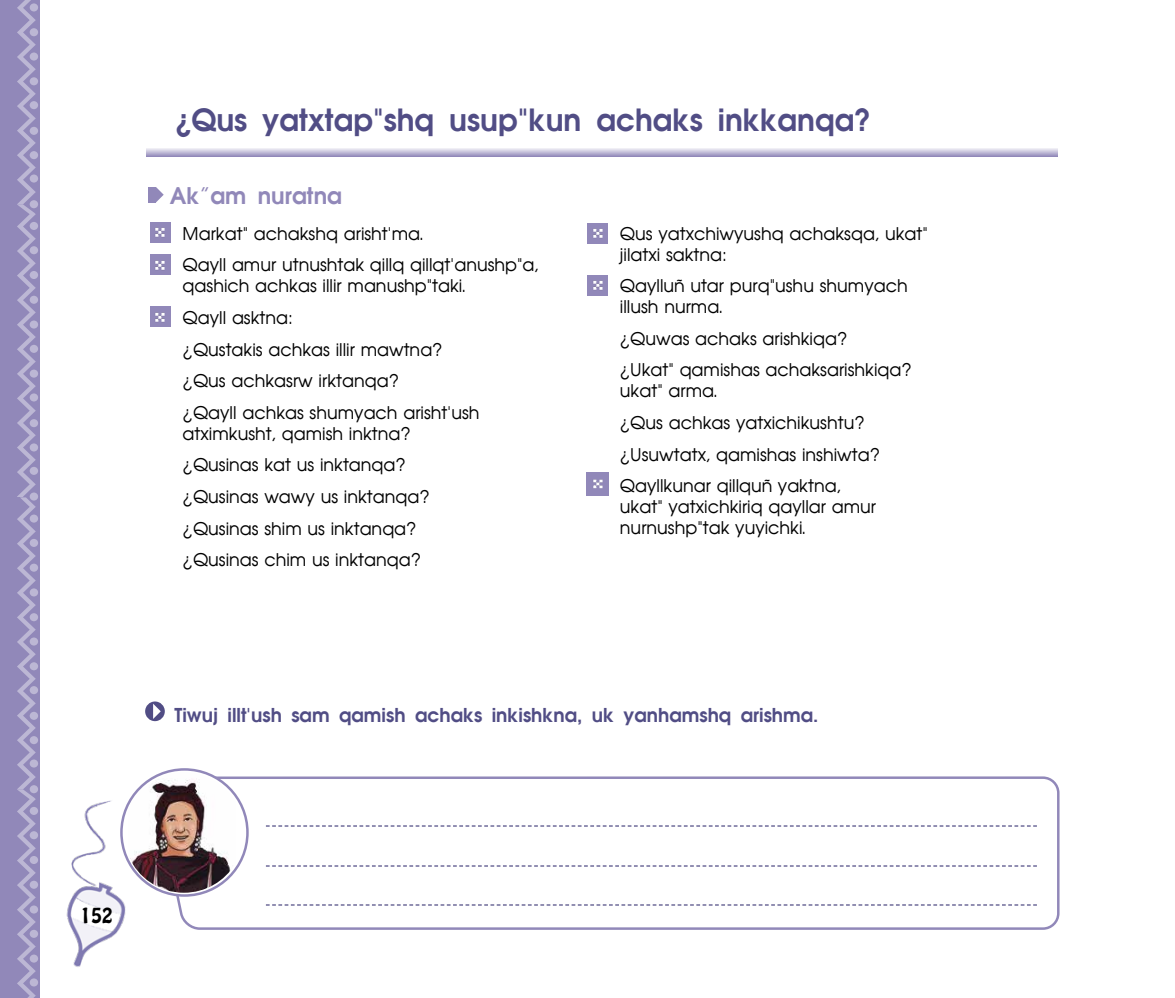
<style>
.page{position:relative;width:1175px;height:998px;background:#fff}
.page>*{position:absolute;margin:0;border:0;box-sizing:border-box;transform-origin:0 0}
.t1{font:700 30px "Avian";color:#514d85}
.t2{font:700 22.5px "Avian";color:#9188b9}
.t3{font:700 18.75px "Avian";color:#514d85}
.t4{font:18.75px "Hobo Std";color:#000}
.t5{font:17.5px/31.6px "Avian";color:#000}
</style>
<div class="page">
<div style="left:0;top:0;width:40px;height:998px;background:#9188b9"></div>
<img style="left:66px;top:800px;width:63px;height:167px">
<svg style="left:163px;top:776px;width:897px;height:154px"></svg>
<svg style="left:266px;top:865px;width:771px;height:1px"></svg>
<svg style="left:266px;top:825px;width:771px;height:1px"></svg>
<svg style="left:266px;top:904px;width:771px;height:1px"></svg>
<svg style="left:121px;top:769px;width:126px;height:126px"></svg>
<div style="left:124px;top:772px;width:120px;height:121px;background:#fff;border-radius:50%"></div>
<img style="left:129px;top:772px;width:106px;height:121px">
<svg style="left:146px;top:148px;width:912px;height:9px;background:#c0bbd6"></svg>
<div style="left:30px;top:101px;width:8px;height:8px;background:#bcb7d4;border-radius:50%"></div>
<svg style="left:30px;top:369px;width:8px;height:9px"></svg>
<div style="left:30px;top:77px;width:8px;height:8px;background:#bcb7d4;border-radius:50%"></div>
<div style="left:30px;top:345px;width:8px;height:8px;background:#bcb7d4;border-radius:50%"></div>
<svg style="left:30px;top:52px;width:8px;height:9px"></svg>
<div style="left:30px;top:28px;width:8px;height:8px;background:#bcb7d4;border-radius:50%"></div>
<div style="left:30px;top:296px;width:8px;height:8px;background:#bcb7d4;border-radius:50%"></div>
<div style="left:30px;top:271px;width:8px;height:8px;background:#bcb7d4;border-radius:50%"></div>
<div style="left:30px;top:246px;width:8px;height:8px;background:#bcb7d4;border-radius:50%"></div>
<div style="left:30px;top:222px;width:8px;height:8px;background:#bcb7d4;border-radius:50%"></div>
<div style="left:30px;top:419px;width:8px;height:8px;background:#bcb7d4;border-radius:50%"></div>
<div style="left:30px;top:127px;width:8px;height:8px;background:#bcb7d4;border-radius:50%"></div>
<div style="left:30px;top:151px;width:8px;height:8px;background:#bcb7d4;border-radius:50%"></div>
<div style="left:30px;top:467px;width:8px;height:8px;background:#bcb7d4;border-radius:50%"></div>
<svg style="left:30px;top:174px;width:8px;height:9px"></svg>
<div style="left:30px;top:200px;width:8px;height:8px;background:#bcb7d4;border-radius:50%"></div>
<div style="left:30px;top:686px;width:8px;height:8px;background:#bcb7d4;border-radius:50%"></div>
<div style="left:30px;top:662px;width:8px;height:8px;background:#bcb7d4;border-radius:50%"></div>
<div style="left:30px;top:930px;width:8px;height:8px;background:#bcb7d4;border-radius:50%"></div>
<div style="left:30px;top:613px;width:8px;height:8px;background:#bcb7d4;border-radius:50%"></div>
<svg style="left:30px;top:880px;width:8px;height:9px"></svg>
<div style="left:30px;top:856px;width:8px;height:8px;background:#bcb7d4;border-radius:50%"></div>
<svg style="left:30px;top:563px;width:8px;height:9px"></svg>
<div style="left:30px;top:831px;width:8px;height:8px;background:#bcb7d4;border-radius:50%"></div>
<div style="left:30px;top:539px;width:8px;height:8px;background:#bcb7d4;border-radius:50%"></div>
<div style="left:30px;top:807px;width:8px;height:8px;background:#bcb7d4;border-radius:50%"></div>
<svg style="left:30px;top:514px;width:8px;height:9px"></svg>
<div style="left:30px;top:712px;width:8px;height:8px;background:#bcb7d4;border-radius:50%"></div>
<div style="left:30px;top:736px;width:8px;height:8px;background:#bcb7d4;border-radius:50%"></div>
<div style="left:30px;top:785px;width:8px;height:8px;background:#bcb7d4;border-radius:50%"></div>
<svg style="left:156px;top:187px;width:8px;height:15px"></svg>
<div style="left:148px;top:187px;width:8px;height:15px;background:#9188b9"></div>
<div style="left:145px;top:701px;width:20px;height:20px;background:#514d85;border-radius:50%"></div>
<svg style="left:153px;top:703px;width:8px;height:16px"></svg>
<img style="left:150px;top:222px;width:20px;height:20px">
<img style="left:150px;top:254px;width:20px;height:21px">
<img style="left:150px;top:306px;width:20px;height:21px">
<img style="left:587px;top:275px;width:21px;height:20px">
<img style="left:587px;top:223px;width:21px;height:20px">
<img style="left:586px;top:472px;width:23px;height:24px">
<svg style="left:17px;top:0;width:19px;height:998px"></svg>
<h1 class="t1" style="left:175px;top:97px;width:698px">¿Qus yatxtap"shq usup"kun achaks inkkanqa?</h1>
<p class="t2" style="left:170px;top:179px;width:174px">Ak”am nuratna</p>
<p class="t5" style="left:183px;top:217px;width:358px">Markat" achakshq arisht'ma.<br>Qayll amur utnushtak qillq qillqt'anushp"a,</p>
<p class="t5" style="left:183px;top:269px;width:298px">qashich achkas illir manushp"taki.<br>Qayll asktna:<br>¿Qustakis achkas illir mawtna? ¿Qus achkasrw irktanqa?<br>¿Qayll achkas shumyach arisht'ush</p>
<p class="t5" style="left:183px;top:417px;width:249px">atximkusht, qamish inktna? ¿Qusinas kat us inktanqa? ¿Qusinas wawy us inktanqa? ¿Qusinas shim us inktanqa? ¿Qusinas chim us inktanqa?</p>
<p class="t5" style="left:620px;top:222px;width:309px;line-height:21px">Qus yatxchiwyushq achaksqa, ukat" jilatxi saktna:</p>
<p class="t5" style="left:620px;top:274px;width:289px;line-height:21px">Qaylluñ utar purq"ushu shumyach illush nurma.</p>
<p class="t5" style="left:620px;top:322px;width:293px">¿Quwas achaks arishkiqa?<br>¿Ukat" qamishas achaksarishkiqa?</p>
<p class="t5" style="left:620px;top:374px;width:262px">ukat" arma.<br>¿Qus achkas yatxichikushtu? ¿Usuwtatx, qamishas inshiwta?<br>Qayllkunar qillquñ yaktna,</p>
<p class="t5" style="left:620px;top:496px;width:258px;line-height:21px">ukat" yatxichkiriq qayllar amur nurnushp"tak yuyichki.</p>
<p class="t3" style="left:175px;top:701px;width:645px">Tiwuj illt'ush sam qamish achaks inkishkna, uk yanhamshq arishma.</p>
<p class="t4" style="left:80px;top:902px;width:34px">152</p>
</div>
